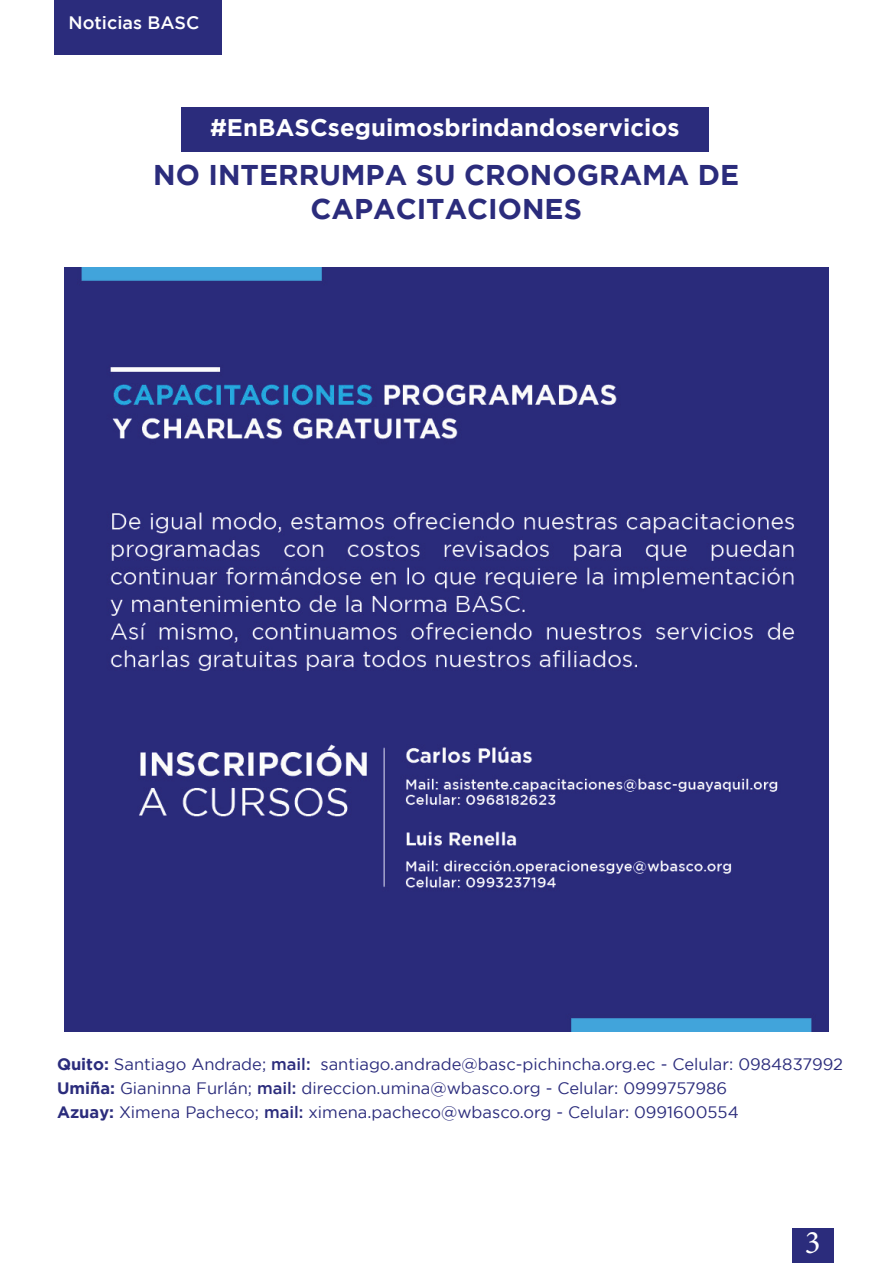
<style>
.page{position:relative;width:893px;height:1263px;background:#fff}
.page>*{position:absolute;margin:0;border:0;box-sizing:border-box;transform-origin:0 0}
.t1{font:33px "Minion Pro";color:#fff}
.t2{font:700 28.5px/34.2px "Gotham";color:#2b2c7c;text-align:center}
.t3{font:700 24px "Gotham";letter-spacing:.005em;color:#fff}
.t4{font:500 18px "Gotham";color:#fff}
.t5{font:16.5px/24px "Gotham";color:#2b2c7c}
.s1{font-weight:700}
.s2{font-weight:500}
</style>
<div class="page">
<div style="left:792px;top:1229px;width:41px;height:34px;background:#2b2c7c"></div>
<div style="left:181px;top:107px;width:528px;height:45px;background:#2b2c7c"></div>
<img style="left:64px;top:267px;width:765px;height:765px">
<div style="left:54px;top:0;width:167px;height:54px;background:#2b2c7c"></div>
<p class="t4" style="left:69px;top:12px;width:132px">Noticias BASC</p>
<h3 class="t3" style="left:210px;top:113px;width:471px">#EnBASCseguimosbrindandoservicios</h3>
<h2 class="t2" style="left:153px;top:157px;width:588px">NO INTERRUMPA SU CRONOGRAMA DE<br>CAPACITACIONES</h2>
<p class="t5" style="left:57px;top:1051px;width:788px"><span class="s1">Quito:</span> Santiago Andrade; <span class="s2">mail:</span> santiago.andrade@basc-pichincha.org.ec - Celular: 0984837992<br><span class="s1">Umiña:</span> Gianinna Furlán; <span class="s2">mail:</span> direccion.umina@wbasco.org - Celular: 0999757986<br><span class="s1">Azuay:</span> Ximena Pacheco; <span class="s2">mail:</span> ximena.pacheco@wbasco.org - Celular: 0991600554</p>
<h1 class="t1" style="left:805px;top:1220px;width:17px">3</h1>
</div>
